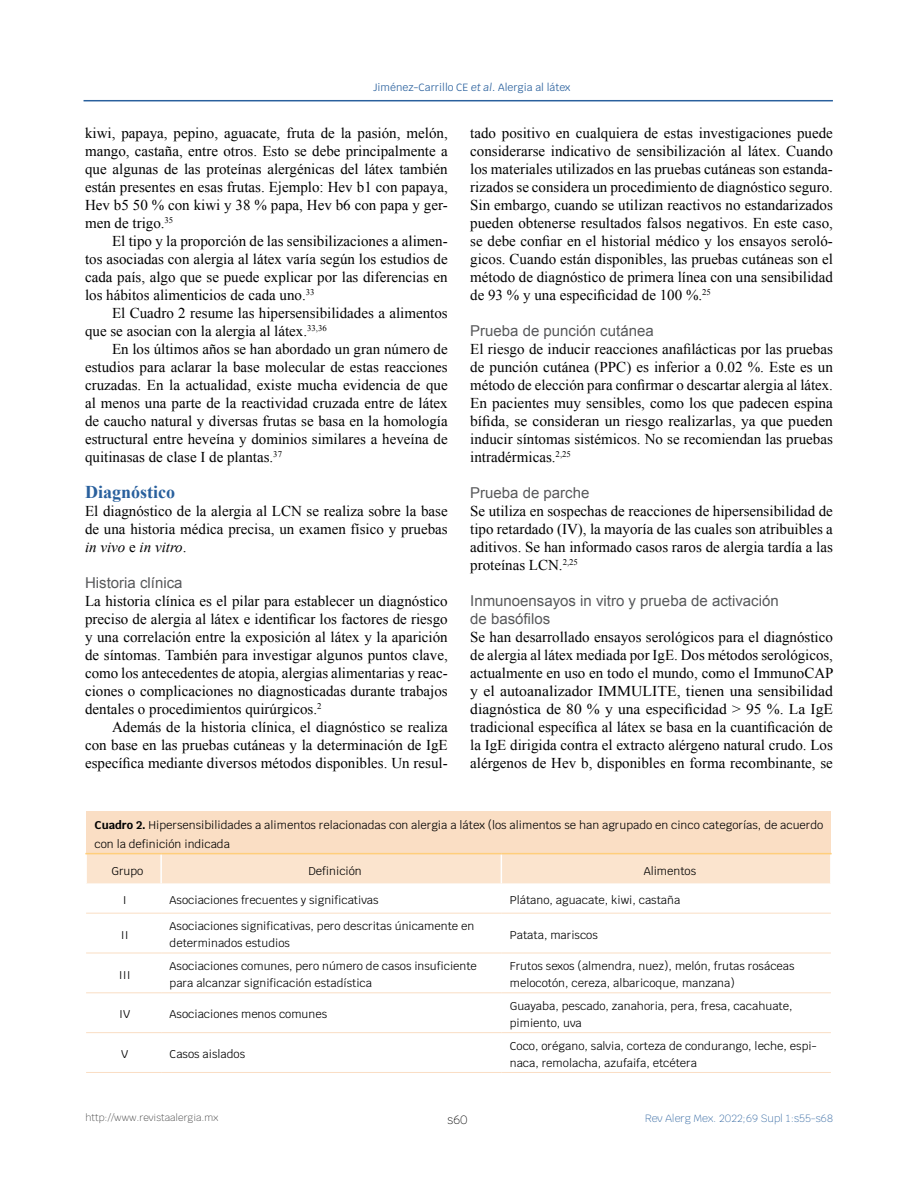
<style>
.page{position:relative;width:918px;height:1188px;background:#fff}
.page>*{position:absolute;margin:0;border:0;box-sizing:border-box;transform-origin:0 0}
.t1{font:700 18px "Times New Roman";color:#29609d}
.t2{font:15px/18px "Times New Roman";color:#000;text-align:justify}
.t3{font:15px/18px "Arial";color:#58595b}
.t4{font:200 12px "Krub";color:#000}
.t5{font:11.25px/16.5px "Krub";color:#000}
.t6{font:10.5px "Krub";color:#29609d}
.t7{font:200 10.5px "Krub";color:#29609d}
.t8{font:200 9.75px "Krub";color:#333}
.s1{font-style:italic}
.s2{font-weight:700}
</style>
<div class="page">
<hr style="left:84px;top:100px;width:749px;height:1px;background:#29609d">
<div style="left:86px;top:812px;width:745px;height:42px;background:#fadec4"></div>
<div style="left:87px;top:854px;width:743px;height:29px;background:#fbe4ce"></div>
<hr style="left:86px;top:1072px;width:75px;height:1px;background:#fadec4">
<hr style="left:161px;top:1072px;width:340px;height:1px;background:#fadec4">
<hr style="left:501px;top:1072px;width:330px;height:1px;background:#fadec4">
<hr style="left:85px;top:853px;width:76px;height:1px;background:#ffce7b">
<hr style="left:161px;top:853px;width:340px;height:1px;background:#ffce7b">
<hr style="left:501px;top:853px;width:331px;height:1px;background:#ffce7b">
<hr style="left:86px;top:913px;width:75px;height:1px;background:#fadec4">
<hr style="left:161px;top:913px;width:340px;height:1px;background:#fadec4">
<hr style="left:501px;top:913px;width:330px;height:1px;background:#fadec4">
<hr style="left:86px;top:953px;width:75px;height:1px;background:#fadec4">
<hr style="left:161px;top:953px;width:340px;height:1px;background:#fadec4">
<hr style="left:501px;top:953px;width:330px;height:1px;background:#fadec4">
<hr style="left:86px;top:992px;width:75px;height:1px;background:#fadec4">
<hr style="left:161px;top:992px;width:340px;height:1px;background:#fadec4">
<hr style="left:501px;top:992px;width:330px;height:1px;background:#fadec4">
<hr style="left:86px;top:1032px;width:75px;height:1px;background:#fadec4">
<hr style="left:161px;top:1032px;width:340px;height:1px;background:#fadec4">
<hr style="left:501px;top:1032px;width:330px;height:1px;background:#fadec4">
<p class="t6" style="left:373px;top:79px;width:199px">Jiménez-Carrillo CE <span class="s1">et al</span>. Alergia al látex</p>
<p class="t2" style="left:85px;top:123px;width:364px">kiwi, papaya, pepino, aguacate, fruta de la pasión, melón, mango, castaña, entre otros. Esto se debe principalmente a que algunas de las proteínas alergénicas del látex también están presentes en esas frutas. Ejemplo: Hev b1 con papaya, Hev b5 50 % con kiwi y 38 % papa, Hev b6 con papa y ger&shy;men de trigo.<sup>35</sup></p>
<p class="t2" style="left:85px;top:231px;width:364px;text-indent:27px">El tipo y la proporción de las sensibilizaciones a alimen&shy;tos asociadas con alergia al látex varía según los estudios de cada país, algo que se puede explicar por las diferencias en los hábitos alimenticios de cada uno.<sup>33</sup></p>
<p class="t2" style="left:85px;top:303px;width:364px;text-indent:27px">El Cuadro 2 resume las hipersensibilidades a alimentos que se asocian con la alergia al látex.<sup>33,36</sup></p>
<p class="t2" style="left:85px;top:339px;width:364px;text-indent:27px">En los últimos años se han abordado un gran número de estudios para aclarar la base molecular de estas reacciones cruzadas. En la actualidad, existe mucha evidencia de que al menos una parte de la reactividad cruzada entre de látex de caucho natural y diversas frutas se basa en la homología estructural entre heveína y dominios similares a heveína de quitinasas de clase I de plantas.<sup>37</sup></p>
<p class="t1" style="left:85px;top:479px;width:91px">Diagnóstico</p>
<p class="t2" style="left:85px;top:501px;width:364px">El diagnóstico de la alergia al LCN se realiza sobre la base de una historia médica precisa, un examen físico y pruebas <span class="s1">in vivo</span> e <span class="s1">in vitro</span>.</p>
<p class="t3" style="left:85px;top:574px;width:99px">Historia clínica</p>
<p class="t2" style="left:85px;top:591px;width:364px">La historia clínica es el pilar para establecer un diagnóstico preciso de alergia al látex e identificar los factores de riesgo y una correlación entre la exposición al látex y la aparición de síntomas. También para investigar algunos puntos clave, como los antecedentes de atopia, alergias alimentarias y reac&shy;ciones o complicaciones no diagnosticadas durante trabajos dentales o procedimientos quirúrgicos.<sup>2</sup></p>
<p class="t2" style="left:85px;top:717px;width:364px;text-indent:27px">Además de la historia clínica, el diagnóstico se realiza con base en las pruebas cutáneas y la determinación de IgE específica mediante diversos métodos disponibles. Un resul-</p>
<p class="t2" style="left:470px;top:123px;width:364px">tado positivo en cualquiera de estas investigaciones puede considerarse indicativo de sensibilización al látex. Cuando los materiales utilizados en las pruebas cutáneas son estanda&shy;rizados se considera un procedimiento de diagnóstico seguro.<br>Sin embargo, cuando se utilizan reactivos no estandarizados pueden obtenerse resultados falsos negativos. En este caso, se debe confiar en el historial médico y los ensayos seroló&shy;gicos. Cuando están disponibles, las pruebas cutáneas son el método de diagnóstico de primera línea con una sensibilidad de 93 % y una especificidad de 100 %.<sup>25</sup></p>
<p class="t3" style="left:470px;top:322px;width:185px">Prueba de punción cutánea</p>
<p class="t2" style="left:470px;top:339px;width:364px">El riesgo de inducir reacciones anafilácticas por las pruebas de punción cutánea (PPC) es inferior a 0.02 %. Este es un método de elección para confirmar o descartar alergia al látex.<br>En pacientes muy sensibles, como los que padecen espina bífida, se consideran un riesgo realizarlas, ya que pueden inducir síntomas sistémicos. No se recomiendan las pruebas intradérmicas.<sup>2,25</sup></p>
<p class="t3" style="left:470px;top:484px;width:121px">Prueba de parche</p>
<p class="t2" style="left:470px;top:501px;width:364px">Se utiliza en sospechas de reacciones de hipersensibilidad de tipo retardado (IV), la mayoría de las cuales son atribuibles a aditivos. Se han informado casos raros de alergia tardía a las proteínas LCN.<sup>2,25</sup></p>
<p class="t3" style="left:470px;top:592px;width:310px">Inmunoensayos in vitro y prueba de activación de basófilos</p>
<p class="t2" style="left:470px;top:627px;width:365px">Se han desarrollado ensayos serológicos para el diagnóstico de alergia al látex mediada por IgE. Dos métodos serológicos, actualmente en uso en todo el mundo, como el ImmunoCAP y el autoanalizador IMMULITE, tienen una sensibilidad diagnóstica de 80 % y una especificidad &gt; 95 %. La IgE tradicional específica al látex se basa en la cuantificación de la IgE dirigida contra el extracto alérgeno natural crudo. Los alérgenos de Hev b, disponibles en forma recombinante, se</p>
<p class="t5" style="left:95px;top:816px;width:730px;line-height:18.8px"><span class="s2">Cuadro 2.</span> Hipersensibilidades a alimentos relacionadas con alergia a látex (los alimentos se han agrupado en cinco categorías, de acuerdo con la definición indicada</p>
<p class="t5" style="left:112px;top:862px;width:33px">Grupo</p>
<p class="t5" style="left:308px;top:862px;width:55px">Definición</p>
<p class="t5" style="left:644px;top:862px;width:54px">Alimentos</p>
<p class="t5" style="left:123px;top:892px;width:5px">I</p>
<p class="t5" style="left:170px;top:892px;width:210px">Asociaciones frecuentes y significativas</p>
<p class="t5" style="left:510px;top:892px;width:172px">Plátano, aguacate, kiwi, castaña</p>
<p class="t5" style="left:121px;top:927px;width:9px">II</p>
<p class="t5" style="left:170px;top:918px;width:306px">Asociaciones significativas, pero descritas únicamente en determinados estudios</p>
<p class="t5" style="left:510px;top:927px;width:90px">Patata, mariscos</p>
<p class="t5" style="left:119px;top:966px;width:13px">III</p>
<p class="t5" style="left:170px;top:958px;width:309px">Asociaciones comunes, pero número de casos insuficiente para alcanzar significación estadística</p>
<p class="t5" style="left:510px;top:958px;width:286px">Frutos sexos (almendra, nuez), melón, frutas rosáceas melocotón, cereza, albaricoque, manzana)</p>
<p class="t5" style="left:119px;top:1006px;width:13px">IV</p>
<p class="t5" style="left:170px;top:1006px;width:159px">Asociaciones menos comunes</p>
<p class="t5" style="left:510px;top:998px;width:284px">Guayaba, pescado, zanahoria, pera, fresa, cacahuate, pimiento, uva</p>
<p class="t5" style="left:121px;top:1046px;width:9px">V</p>
<p class="t5" style="left:170px;top:1046px;width:77px">Casos aislados</p>
<p class="t5" style="left:510px;top:1038px;width:309px">Coco, orégano, salvia, corteza de condurango, leche, espi&shy;naca, remolacha, azufaifa, etcétera</p>
<p class="t8" style="left:85px;top:1110px;width:134px">http://www.revistaalergia.mx</p>
<p class="t4" style="left:448px;top:1109px;width:22px">s60</p>
<p class="t7" style="left:645px;top:1110px;width:189px">Rev Alerg Mex. 2022;69 Supl 1:s55-s68</p>
</div>
